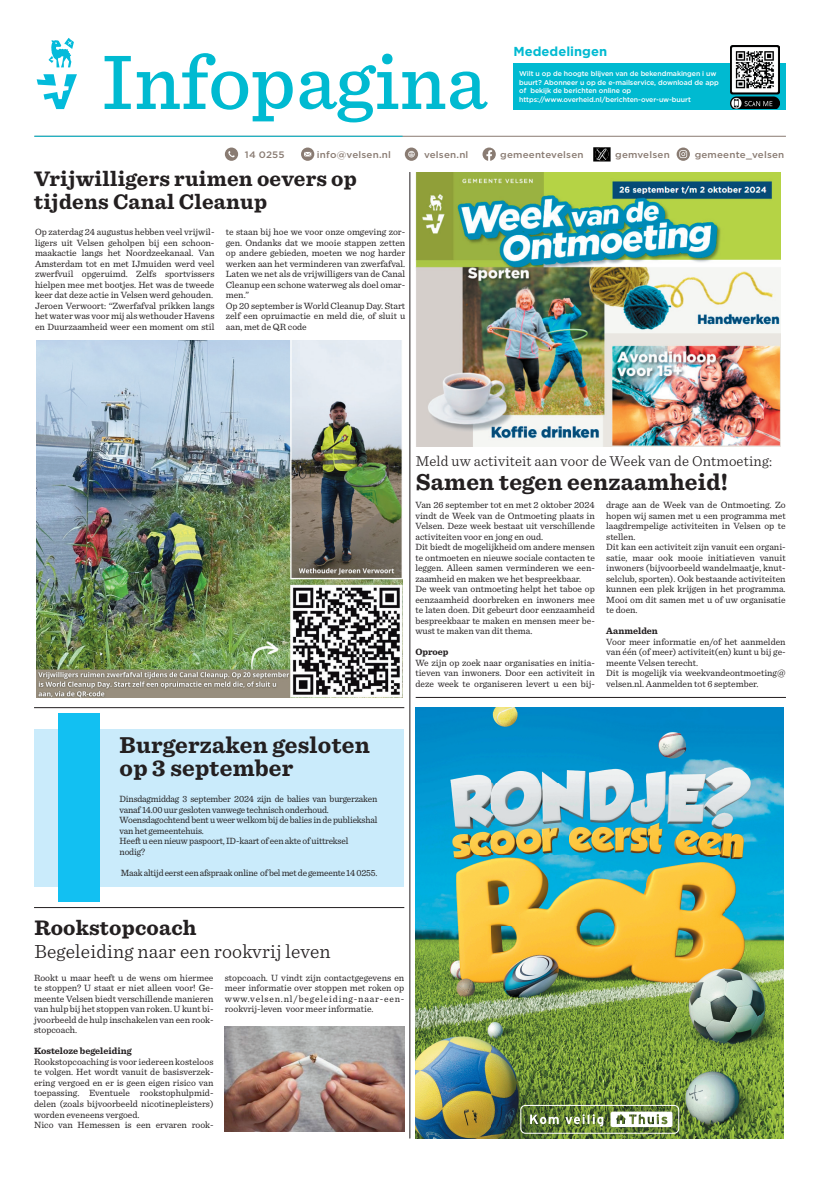
<style>
.page{position:relative;width:820px;height:1177px;background:#fff}
.page>*{position:absolute;margin:0;border:0;box-sizing:border-box;transform-origin:0 0}
.t1{font:500 80.6px "Sentinel";color:#00bad1}
.t2{font:700 24px/23px "Sentinel";letter-spacing:.01em;color:#231f20}
.t3{font:700 22px/23px "Sentinel";letter-spacing:.01em;color:#231f20}
.t4{font:300 20px "Sentinel";letter-spacing:.01em;color:#231f20}
.t5{font:300 15px "Sentinel";letter-spacing:.01em;color:#231f20}
.t6{font:700 13px "Gotham";color:#00bad1}
.t7{font:9.5px/10.5px "Sentinel";color:#231f20}
.t8{font:9.5px/10.5px "Sentinel";letter-spacing:-.02em;color:#231f20}
.t9{font:700 9.5px "Sentinel";color:#231f20}
.t10{font:500 9.4px "Gotham";letter-spacing:.02em;color:#897b72;scale:1.05 1}
.t11{font:500 7px/8.4px "Gotham";letter-spacing:-.01em;color:#fff}
</style>
<div class="page">
<div style="left:35px;top:728px;width:368px;height:158px;background:#caebfb"></div>
<hr style="left:34px;top:136px;width:751px;height:1px;background:#897b72">
<hr style="left:34px;top:136px;width:368px;height:1px;background:#00bad1">
<svg style="left:482px;top:147px;width:13px;height:14px"></svg>
<div style="left:225px;top:147px;width:13px;height:14px;background:#897b72;border-radius:50%"></div>
<svg style="left:228px;top:151px;width:6px;height:6px"></svg>
<svg style="left:301px;top:147px;width:13px;height:14px"></svg>
<svg style="left:304px;top:152px;width:7px;height:4px"></svg>
<svg style="left:404px;top:147px;width:14px;height:14px"></svg>
<svg style="left:408px;top:151px;width:6px;height:6px"></svg>
<svg style="left:676px;top:147px;width:13px;height:14px"></svg>
<svg style="left:679px;top:150px;width:8px;height:8px"></svg>
<svg style="left:37px;top:74px;width:40px;height:35px"></svg>
<svg style="left:48px;top:38px;width:26px;height:29px"></svg>
<div style="left:513px;top:63px;width:272px;height:47px;background:#00bad1"></div>
<img style="left:593px;top:147px;width:17px;height:14px">
<img style="left:595px;top:147px;width:13px;height:14px">
<svg style="left:598px;top:151px;width:7px;height:6px"></svg>
<hr style="left:409px;top:172px;width:1px;height:966px;background:#231f20">
<img style="left:730px;top:46px;width:48px;height:63px">
<hr style="left:415px;top:697px;width:370px;height:1px;background:#231f20">
<img style="left:415px;top:707px;width:309px;height:363px">
<img style="left:724px;top:707px;width:59px;height:431px">
<img style="left:415px;top:1070px;width:76px;height:68px">
<img style="left:491px;top:1070px;width:233px;height:20px">
<img style="left:491px;top:1090px;width:233px;height:48px">
<svg style="left:520px;top:1104px;width:159px;height:29px"></svg>
<img style="left:415px;top:172px;width:365px;height:274px">
<img style="left:225px;top:1026px;width:179px;height:105px">
<hr style="left:34px;top:707px;width:370px;height:1px;background:#231f20">
<hr style="left:34px;top:907px;width:370px;height:1px;background:#231f20">
<div style="left:58px;top:713px;width:41px;height:189px;background:#12c0f2"></div>
<img style="left:36px;top:340px;width:366px;height:357px">
<h1 class="t1" style="left:101px;top:21px;width:386px">Infopagina</h1>
<h3 class="t6" style="left:513px;top:43px;width:95px">Mededelingen</h3>
<p class="t11" style="left:519px;top:70px;width:201px">Wilt u op de hoogte blijven van de bekendmakingen i uw buurt? Abonneer u op de e-mailservice, download de app of bekijk de berichten online op https://www.overheid.nl/berichten-over-uw-buurt</p>
<p class="t10" style="left:245px;top:148px;width:39px">14 0255</p>
<p class="t10" style="left:317px;top:148px;width:72px">info@velsen.nl</p>
<p class="t10" style="left:424px;top:148px;width:44px">velsen.nl</p>
<p class="t10" style="left:500px;top:148px;width:81px">gemeentevelsen</p>
<p class="t10" style="left:615px;top:148px;width:53px">gemvelsen</p>
<p class="t10" style="left:694px;top:148px;width:87px">gemeente_velsen</p>
<h3 class="t3" style="left:34px;top:166px;width:324px">Vrijwilligers ruimen oevers op tijdens Canal Cleanup</h3>
<p class="t7" style="left:35px;top:226px;width:181px">Op zaterdag 24 augustus hebben veel vrijwil&shy;ligers uit Velsen geholpen bij een schoon&shy;maakactie langs het Noordzeekanaal. Van Amsterdam tot en met IJmuiden werd veel zwerfvuil opgeruimd. Zelfs sportvissers hielpen mee met bootjes. Het was de tweede keer dat deze actie in Velsen werd gehouden.<br>Jeroen Verwoort: “Zwerfafval prikken langs het water was voor mij als wethouder Havens en Duurzaamheid weer een moment om stil</p>
<p class="t7" style="left:226px;top:226px;width:181px">te staan bij hoe we voor onze omgeving zor&shy;gen. Ondanks dat we mooie stappen zetten op andere gebieden, moeten we nog harder werken aan het verminderen van zwerfafval.<br>Laten we net als de vrijwilligers van de Canal Cleanup een schone waterweg als doel omar&shy;men.”<br>Op 20 september is World Cleanup Day. Start zelf een opruimactie en meld die, of sluit u aan, met de QR code</p>
<h3 class="t5" style="left:415px;top:449px;width:358px">Meld uw activiteit aan voor de Week van de Ontmoeting:</h3>
<h2 class="t2" style="left:415px;top:469px;width:314px">Samen tegen eenzaamheid!</h2>
<p class="t7" style="left:415px;top:499px;width:181px">Van 26 september tot en met 2 oktober 2024 vindt de Week van de Ontmoeting plaats in Velsen. Deze week bestaat uit verschillende activiteiten voor en jong en oud.<br>Dit biedt de mogelijkheid om andere mensen te ontmoeten en nieuwe sociale contacten te leggen. Alleen samen verminderen we een&shy;zaamheid en maken we het bespreekbaar.<br>De week van ontmoeting helpt het taboe op eenzaamheid doorbreken en inwoners mee te laten doen. Dit gebeurt door eenzaamheid bespreekbaar te maken en mensen meer be&shy;wust te maken van dit thema.</p>
<p class="t9" style="left:415px;top:644px;width:35px">Oproep</p>
<p class="t7" style="left:415px;top:656px;width:181px;text-align:justify">We zijn op zoek naar organisaties en initia&shy;tieven van inwoners. Door een activiteit in deze week te organiseren levert u een bij-</p>
<p class="t7" style="left:606px;top:499px;width:181px">drage aan de Week van de Ontmoeting. Zo hopen wij samen met u een programma met laagdrempelige activiteiten in Velsen op te stellen.<br>Dit kan een activiteit zijn vanuit een organi&shy;satie, maar ook mooie initiatieven vanuit inwoners (bijvoorbeeld wandelmaatje, knut&shy;selclub, sporten). Ook bestaande activiteiten kunnen een plek krijgen in het programma.<br>Mooi om dit samen met u of uw organisatie te doen.</p>
<p class="t9" style="left:606px;top:623px;width:53px">Aanmelden</p>
<p class="t7" style="left:606px;top:635px;width:181px">Voor meer informatie en/of het aanmelden van één (of meer) activiteit(en) kunt u bij ge&shy;meente Velsen terecht.<br>Dit is mogelijk via weekvandeontmoeting@ velsen.nl. Aanmelden tot 6 september.</p>
<h2 class="t2" style="left:119px;top:732px;width:252px">Burgerzaken gesloten op 3 september</h2>
<p class="t8" style="left:119px;top:793px;width:259px">Dinsdagmiddag 3 september 2024 zijn de balies van burgerzaken vanaf 14.00 uur gesloten vanwege technisch onderhoud.<br>Woensdagochtend bent u weer welkom bij de balies in de publiekshal van het gemeentehuis.<br>Heeft u een nieuw paspoort, ID-kaart of een akte of uittreksel<br>nodig?</p>
<p class="t8" style="left:121px;top:866px;width:258px">Maak altijd eerst een afspraak online of bel met de gemeente 14 0255.</p>
<h3 class="t3" style="left:34px;top:915px;width:164px">Rookstopcoach</h3>
<h3 class="t4" style="left:34px;top:936px;width:297px">Begeleiding naar een rookvrij leven</h3>
<p class="t7" style="left:34px;top:971px;width:181px;text-align:justify">Rookt u maar heeft u de wens om hiermee te stoppen? U staat er niet alleen voor! Ge&shy;meente Velsen biedt verschillende manieren van hulp bij het stoppen van roken. U kunt bi&shy;jvoorbeeld de hulp inschakelen van een rook&shy;stopcoach.</p>
<p class="t9" style="left:34px;top:1043px;width:99px">Kosteloze begeleiding</p>
<p class="t7" style="left:34px;top:1055px;width:181px">Rookstopcoaching is voor iedereen kosteloos te volgen. Het wordt vanuit de basisverzek&shy;ering vergoed en er is geen eigen risico van toepassing. Eventuele rookstophulpmid&shy;delen (zoals bijvoorbeeld nicotinepleisters) worden eveneens vergoed.<br>Nico van Hemessen is een ervaren rook-</p>
<p class="t7" style="left:225px;top:971px;width:181px;text-align:justify">stopcoach. U vindt zijn contactgegevens en meer informatie over stoppen met roken op www.velsen.nl/begeleiding-naar-een&shy;rookvrij-leven voor meer informatie.</p>
</div>
